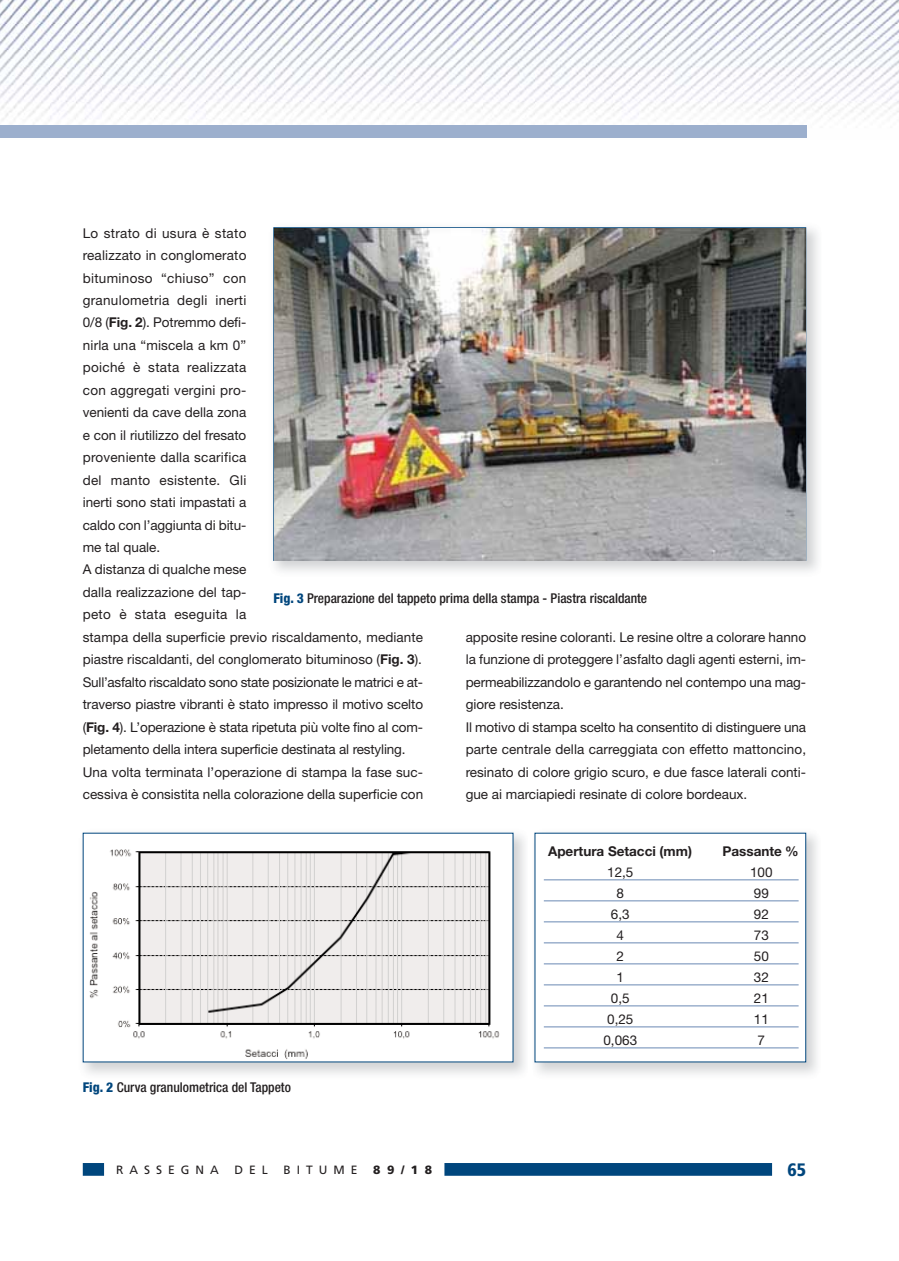
<style>
.page{position:relative;width:899px;height:1261px;background:#fff}
.page>*{position:absolute;margin:0;border:0;box-sizing:border-box;transform-origin:0 0}
.t1{font:900 condensed 18px "Frutiger";color:#00467d}
.t2{font:13.5px/22.5px "Helvetica Neue";color:#231f20}
.t3{font:500 condensed 13.5px "Helvetica Neue";color:#231f20}
.t4{font:700 13.5px "Helvetica Neue";color:#231f20}
.t5{font:12px "Frutiger";letter-spacing:.5em;color:#231f20}
.t6{font:900 12px "Frutiger";color:#231f20}
.s1{font-weight:700}
.s2{font-weight:800;color:#00467d}
</style>
<div class="page">
<svg style="left:83px;top:1163px;width:689px;height:12px"></svg>
<img style="left:0;top:0;width:898px;height:138px">
<div style="left:0;top:125px;width:806px;height:13px;background:#9cafcd"></div>
<img style="left:274px;top:227px;width:544px;height:345px">
<img style="left:274px;top:228px;width:531px;height:332px">
<img style="left:82px;top:832px;width:735px;height:242px">
<div style="left:83px;top:833px;width:429px;height:228px;background:#fff"></div>
<img style="left:89px;top:849px;width:411px;height:210px">
<div style="left:535px;top:833px;width:270px;height:228px;background:#fff"></div>
<hr style="left:543px;top:879px;width:255px;height:1px;background:#6a89b4">
<hr style="left:543px;top:900px;width:255px;height:1px;background:#6a89b4">
<hr style="left:543px;top:921px;width:255px;height:1px;background:#6a89b4">
<hr style="left:543px;top:942px;width:255px;height:1px;background:#6a89b4">
<hr style="left:543px;top:963px;width:255px;height:1px;background:#6a89b4">
<hr style="left:543px;top:984px;width:255px;height:1px;background:#6a89b4">
<hr style="left:543px;top:1005px;width:255px;height:1px;background:#6a89b4">
<hr style="left:543px;top:1026px;width:255px;height:1px;background:#6a89b4">
<hr style="left:543px;top:1047px;width:255px;height:1px;background:#6a89b4">
<p class="t2" style="left:83px;top:223px;width:342px">Lo strato di usura è stato<br>realizzato in conglomerato<br>bituminoso “chiuso” con<br>granulometria degli inerti<br>0/8 (<span class="s1">Fig. 2</span>). Potremmo defi-<br>nirla una “miscela a km 0”<br>poiché è stata realizzata<br>con aggregati vergini pro-<br>venienti da cave della zona<br>e con il riutilizzo del fresato<br>proveniente dalla scarifica<br>del manto esistente. Gli<br>inerti sono stati impastati a<br>caldo con l’aggiunta di bitu-<br>me tal quale.<br>A distanza di qualche mese<br>dalla realizzazione del tap-<br>peto è stata eseguita la<br>stampa della superficie previo riscaldamento, mediante piastre riscaldanti, del conglomerato bituminoso (<span class="s1">Fig. 3</span>).<br>Sull’asfalto riscaldato sono state posizionate le matrici e at&shy;traverso piastre vibranti è stato impresso il motivo scelto (<span class="s1">Fig. 4</span>). L’operazione è stata ripetuta più volte fino al com&shy;pletamento della intera superficie destinata al restyling.<br>Una volta terminata l’operazione di stampa la fase suc&shy;cessiva è consistita nella colorazione della superficie con</p>
<p class="t3" style="left:273px;top:593px;width:375px"><span class="s2">Fig. 3</span> Preparazione del tappeto prima della stampa - Piastra riscaldante</p>
<p class="t2" style="left:465px;top:627px;width:342px">apposite resine coloranti. Le resine oltre a colorare hanno la funzione di proteggere l’asfalto dagli agenti esterni, im&shy;permeabilizzandolo e garantendo nel contempo una mag&shy;giore resistenza.<br>Il motivo di stampa scelto ha consentito di distinguere una parte centrale della carreggiata con effetto mattoncino, resinato di colore grigio scuro, e due fasce laterali conti&shy;gue ai marciapiedi resinate di colore bordeaux.</p>
<p class="t3" style="left:83px;top:1082px;width:210px"><span class="s2">Fig. 2</span> Curva granulometrica del Tappeto</p>
<p class="t4" style="left:548px;top:846px;width:145px">Apertura Setacci (mm)</p>
<p class="t4" style="left:722px;top:846px;width:77px">Passante %</p>
<p class="t2" style="left:607px;top:862px;width:28px">12,5</p>
<p class="t2" style="left:750px;top:862px;width:24px">100</p>
<p class="t2" style="left:616px;top:883px;width:9px">8</p>
<p class="t2" style="left:753px;top:883px;width:16px">99</p>
<p class="t2" style="left:611px;top:904px;width:20px">6,3</p>
<p class="t2" style="left:753px;top:904px;width:16px">92</p>
<p class="t2" style="left:616px;top:925px;width:9px">4</p>
<p class="t2" style="left:753px;top:925px;width:16px">73</p>
<p class="t2" style="left:616px;top:946px;width:9px">2</p>
<p class="t2" style="left:753px;top:946px;width:16px">50</p>
<p class="t2" style="left:616px;top:967px;width:9px">1</p>
<p class="t2" style="left:753px;top:967px;width:16px">32</p>
<p class="t2" style="left:611px;top:988px;width:20px">0,5</p>
<p class="t2" style="left:753px;top:988px;width:16px">21</p>
<p class="t2" style="left:607px;top:1009px;width:28px">0,25</p>
<p class="t2" style="left:753px;top:1009px;width:16px">11</p>
<p class="t2" style="left:603px;top:1030px;width:35px">0,063</p>
<p class="t2" style="left:757px;top:1030px;width:9px">7</p>
<p class="t5" style="left:116px;top:1162px;width:104px">RASSEGNA</p>
<p class="t5" style="left:234px;top:1162px;width:35px">DEL</p>
<p class="t5" style="left:283px;top:1162px;width:75px">BITUME</p>
<p class="t6" style="left:373px;top:1162px;width:61px">89/18</p>
<h1 class="t1" style="left:787px;top:1160px;width:20px">65</h1>
</div>
